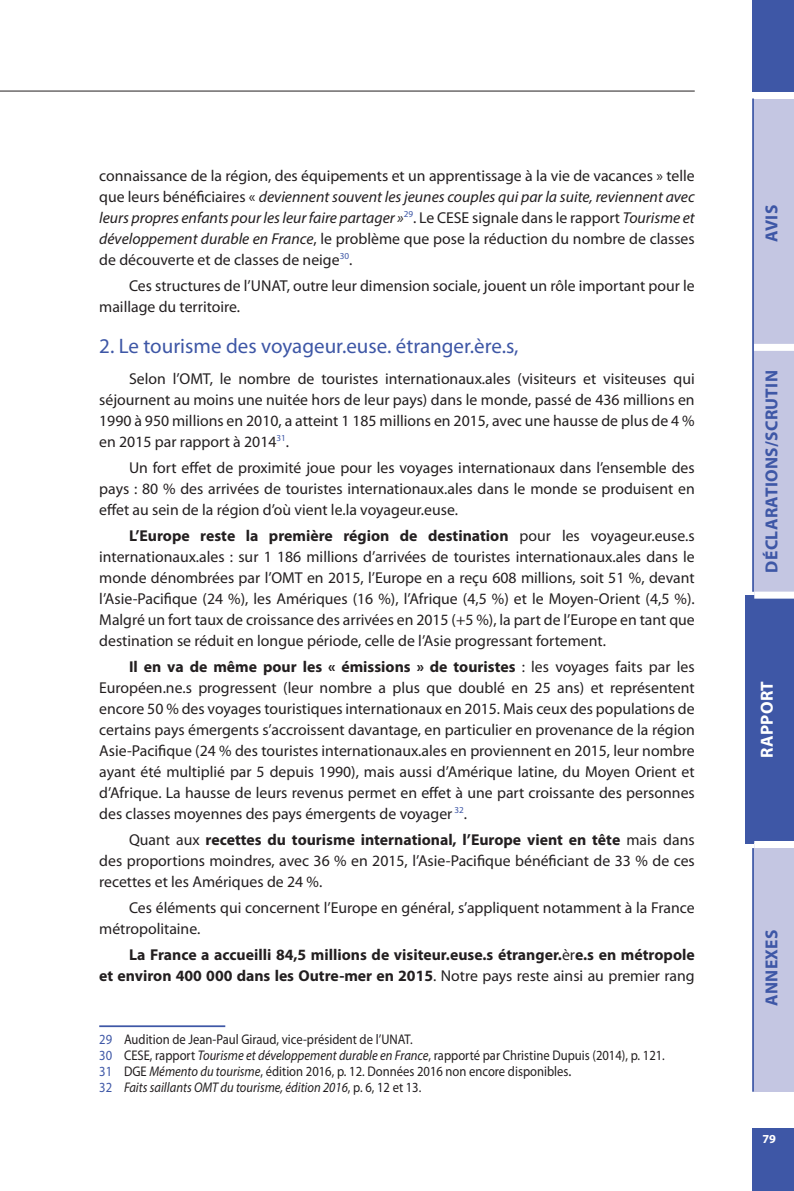
<style>
.page{position:relative;width:794px;height:1191px;background:#fff}
.page>*{position:absolute;margin:0;border:0;box-sizing:border-box;transform-origin:0 0}
.t1{font:21px "Myriad Pro";color:#3e57a6}
.t2{font:700 17.5px "Myriad Pro";letter-spacing:.02em;color:#3e57a6}
.t3{font:700 17.5px "Myriad Pro";letter-spacing:.02em;color:#fff}
.Alinéa{font:15.75px/21px "Myriad Pro";color:#231f20;text-align:justify}
.Alinéa-2{font:700 15.75px/21px "Myriad Pro";color:#231f20;text-align:right}
.Note_de_bas_de_pag{font:14px "Myriad Pro";color:#231f20;scale:.9 1}
.Note_de_bas_de_pag-2{font:italic 14px "Myriad Pro";color:#231f20;scale:.9 1}
.t4{font:700 12.25px "Myriad Pro";color:#fff}
.s1{font-style:italic}
.s2{font-weight:700}
.s3{font-weight:400}
.s4{color:#3e57a6}
.s5{font-size:15.75px}
.s6{font-style:normal;color:#3e57a6}
.s7{font-style:normal}
</style>
<div class="page">
<div style="left:752px;top:1129px;width:42px;height:62px;background:#3e57a6"></div>
<div style="left:752px;top:0;width:42px;height:91px;background:#3e57a6"></div>
<div style="left:754px;top:99px;width:40px;height:248px;background:#c4c6e2"></div>
<div style="left:754px;top:347px;width:40px;height:248px;background:#c4c6e2"></div>
<div style="left:745px;top:595px;width:49px;height:248px;background:#3e57a6"></div>
<div style="left:754px;top:843px;width:40px;height:248px;background:#c4c6e2"></div>
<div style="left:752px;top:344px;width:42px;height:7px;background:#fff"></div>
<div style="left:754px;top:591px;width:40px;height:7px;background:#fff"></div>
<div style="left:754px;top:841px;width:40px;height:7px;background:#fff"></div>
<hr style="left:752px;top:848px;width:2px;height:243px;background:#3e57a6">
<hr style="left:752px;top:98px;width:2px;height:494px;background:#3e57a6">
<hr style="left:0;top:91px;width:694px;height:1px;background:#231f20">
<hr style="left:99px;top:1025px;width:126px;height:2px;background:#3e57a6">
<p class="Alinéa" style="left:99px;top:164px;width:597px">connaissance de la région, des équipements et un apprentissage à la vie de vacances » telle que leurs bénéficiaires « <span class="s1">deviennent souvent les jeunes couples qui par la suite, reviennent avec leurs propres enfants pour les leur faire partager »</span><sup>29</sup>. Le CESE signale dans le rapport <span class="s1">Tourisme et développement durable en France</span>, le problème que pose la réduction du nombre de classes de découverte et de classes de neige<sup>30</sup>.</p>
<p class="Alinéa" style="left:99px;top:274px;width:597px;text-indent:30px">Ces structures de l’UNAT, outre leur dimension sociale, jouent un rôle important pour le maillage du territoire.</p>
<p class="t1" style="left:99px;top:333px;width:421px">2. Le tourisme des voyageur.euse. étranger.ère.s,</p>
<p class="Alinéa" style="left:99px;top:367px;width:597px;text-indent:30px">Selon l’OMT, le nombre de touristes internationaux.ales (visiteurs et visiteuses qui séjournent au moins une nuitée hors de leur pays) dans le monde, passé de 436 millions en 1990 à 950 millions en 2010, a atteint 1 185 millions en 2015, avec une hausse de plus de 4 % en 2015 par rapport à 2014<sup>31</sup>.</p>
<p class="Alinéa" style="left:99px;top:456px;width:597px;text-indent:30px">Un fort effet de proximité joue pour les voyages internationaux dans l’ensemble des pays : 80 % des arrivées de touristes internationaux.ales dans le monde se produisent en effet au sein de la région d’où vient le.la voyageur.euse.</p>
<p class="Alinéa" style="left:99px;top:524px;width:597px;text-indent:30px"><span class="s2">L’Europe reste la première région de destination</span> pour les voyageur.euse.s internationaux.ales : sur 1 186 millions d’arrivées de touristes internationaux.ales dans le monde dénombrées par l’OMT en 2015, l’Europe en a reçu 608 millions, soit 51 %, devant l’Asie-Pacifique (24 %), les Amériques (16 %), l’Afrique (4,5 %) et le Moyen-Orient (4,5 %).<br>Malgré un fort taux de croissance des arrivées en 2015 (+5 %), la part de l’Europe en tant que destination se réduit en longue période, celle de l’Asie progressant fortement.</p>
<p class="Alinéa" style="left:99px;top:655px;width:597px;text-indent:30px"><span class="s2">Il en va de même pour les « émissions » de touristes</span> : les voyages faits par les Européen.ne.s progressent (leur nombre a plus que doublé en 25 ans) et représentent encore 50 % des voyages touristiques internationaux en 2015. Mais ceux des populations de certains pays émergents s’accroissent davantage, en particulier en provenance de la région Asie-Pacifique (24 % des touristes internationaux.ales en proviennent en 2015, leur nombre ayant été multiplié par 5 depuis 1990), mais aussi d’Amérique latine, du Moyen Orient et d’Afrique. La hausse de leurs revenus permet en effet à une part croissante des personnes des classes moyennes des pays émergents de voyager <sup>32</sup>.</p>
<p class="Alinéa" style="left:99px;top:828px;width:597px;text-indent:30px">Quant aux <span class="s2">recettes du tourisme international, l’Europe vient en tête</span> mais dans des proportions moindres, avec 36 % en 2015, l’Asie-Pacifique bénéficiant de 33 % de ces recettes et les Amériques de 24 %.</p>
<p class="Alinéa" style="left:99px;top:896px;width:597px;text-indent:30px">Ces éléments qui concernent l’Europe en général, s’appliquent notamment à la France métropolitaine.</p>
<p class="Alinéa-2" style="left:99px;top:943px;width:597px">La France a accueilli 84,5 millions de visiteur.euse.s étranger.<span class="s3">èr</span>e.s en métropole<br>et environ 400 000 dans les Outre-mer en 2015<span class="s3">. Notre pays reste ainsi au premier rang</span></p>
<p class="Note_de_bas_de_pag" style="left:99px;top:1031px;width:350px"><span class="s4">29</span> Audition de Jean-Paul Giraud, vice-président de l’UNAT.</p>
<p class="Note_de_bas_de_pag" style="left:99px;top:1047px;width:630px"><span class="s4">30</span> CESE, rapport <span class="s1">Tourisme et développement durable en France</span>, rapporté par Christine Dupuis (2014), p. 121.</p>
<p class="Note_de_bas_de_pag" style="left:99px;top:1062px;width:526px"><span class="s4">31</span> DGE <span class="s1">Mémento du tourisme</span>, édition 2016, p. 12. Données 2016 non encore disponibles<span class="s5">.</span></p>
<p class="Note_de_bas_de_pag-2" style="left:99px;top:1078px;width:359px"><span class="s6">32</span> Faits saillants OMT du tourisme, édition 2016<span class="s7">, p. 6, 12 et 13.</span></p>
<p class="t2" style="left:760px;top:242px;width:39px;rotate:-90deg">AVIS</p>
<p class="t2" style="left:760px;top:573px;width:204px;rotate:-90deg">DÉCLARATIONS/SCRUTIN</p>
<p class="t3" style="left:755px;top:758px;width:78px;rotate:-90deg">RAPPORT</p>
<p class="t2" style="left:760px;top:1006px;width:78px;rotate:-90deg">ANNEXES</p>
<p class="t4" style="left:762px;top:1131px;width:15px">79</p>
</div>
